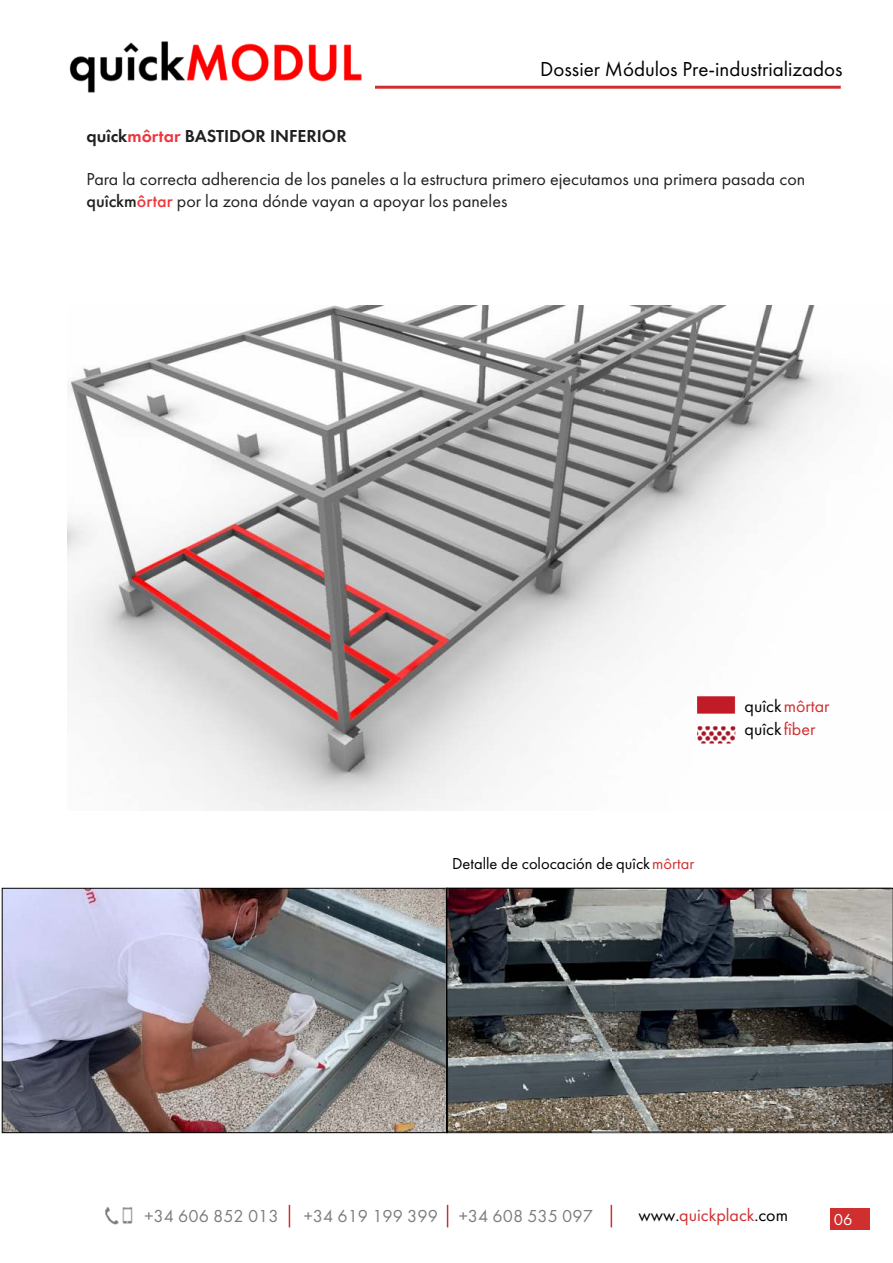
<style>
.page{position:relative;width:893px;height:1263px;background:#fff}
.page>*{position:absolute;margin:0;border:0;box-sizing:border-box;transform-origin:0 0}
.t1{font:21px "Futura PT";color:#000}
.t2{font:18px/21.6px "Futura PT";color:#221f1f}
.t3{font:18px/23px "Futura PT";color:#d02f2f}
.t4{font:18px "Futura PT";color:#7d7d7d}
.t5{font:600 18px "Futura PT";color:#221f1f}
.t6{font:16.5px "Futura PT";color:#000}
.t7{font:16.5px "Futura PT";color:#fff}
.s1{color:#ee373e}
.s2{font-weight:500}
.s3{font-weight:500;color:#ee373e}
.s4{color:#d02f2f}
.s5{color:#000}
</style>
<div class="page">
<img style="left:67px;top:306px;width:770px;height:504px">
<img style="left:4px;top:890px;width:420px;height:241px">
<div style="left:2px;top:888px;width:445px;height:245px;border:1px solid #000"></div>
<img style="left:687px;top:674px;width:57px;height:80px">
<hr style="left:351px;top:86px;width:490px;height:3px;background:#d02f2f">
<svg style="left:289px;top:1205px;width:1px;height:22px"></svg>
<svg style="left:447px;top:1205px;width:1px;height:22px"></svg>
<img style="left:105px;top:1207px;width:13px;height:17px">
<img style="left:122px;top:1207px;width:11px;height:17px">
<img style="left:69px;top:41px;width:305px;height:52px">
<svg style="left:611px;top:1205px;width:1px;height:22px"></svg>
<div style="left:831px;top:1208px;width:39px;height:21px;background:#d02f2f"></div>
<img style="left:424px;top:888px;width:467px;height:244px">
<div style="left:446px;top:888px;width:447px;height:244px;border:1px solid #000"></div>
<p class="t1" style="left:540px;top:59px;width:304px">Dossier Módulos Pre-industrializados</p>
<p class="t5" style="left:87px;top:125px;width:262px">quîck<span class="s1">môrtar</span> BASTIDOR INFERIOR</p>
<p class="t2" style="left:87px;top:169px;width:720px">Para la correcta adherencia de los paneles a la estructura primero ejecutamos una primera pasada con <span class="s2">quîckm</span><span class="s3">ôrtar</span> por la zona dónde vayan a apoyar los paneles</p>
<p class="t6" style="left:452px;top:855px;width:244px">Detalle de colocación de quîck<span class="s4">môrtar</span></p>
<p class="t3" style="left:744px;top:695px;width:87px"><span class="s5">quîck</span>môrtar <span class="s5">quîck</span> fîber</p>
<p class="t4" style="left:145px;top:1207px;width:136px">+34 606 852 013</p>
<p class="t4" style="left:304px;top:1207px;width:291px">+34 619 199 399 +34 608 535 097</p>
<p class="t3" style="left:638px;top:1204px;width:151px"><span class="s5">www.</span>quickplack<span class="s5">.com</span></p>
<p class="t7" style="left:834px;top:1211px;width:20px">06</p>
</div>
